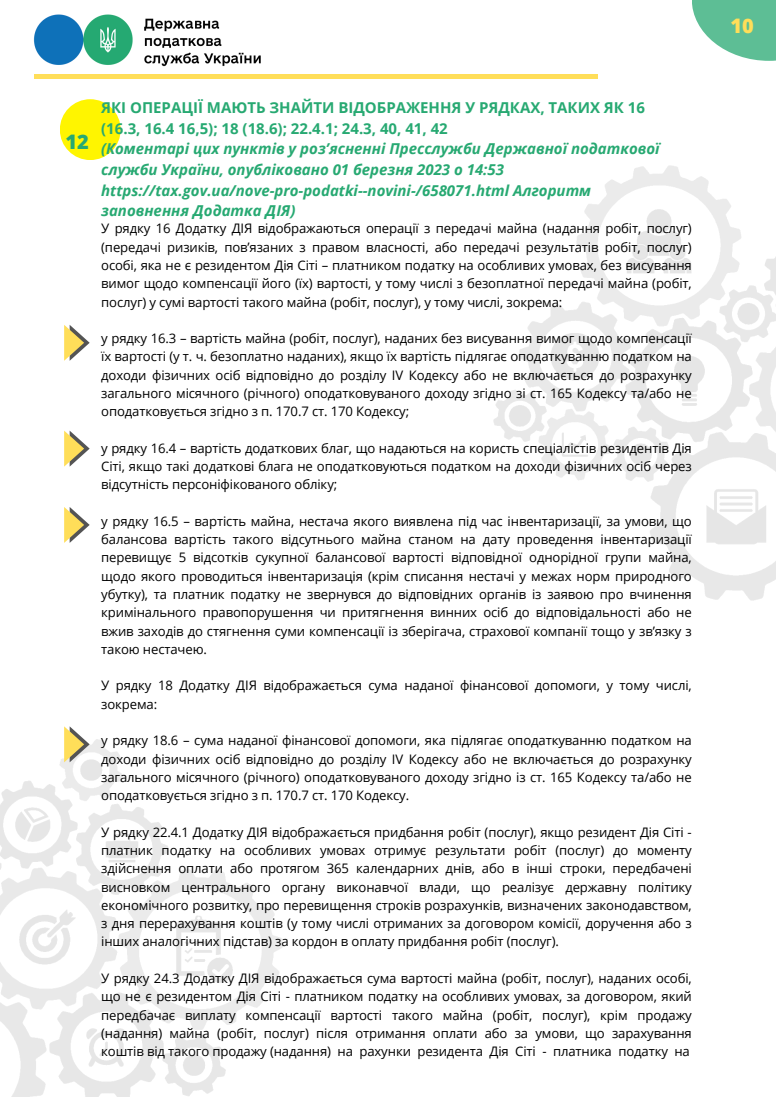
<style>
.page{position:relative;width:776px;height:1097px;background:#fff}
.page>*{position:absolute;margin:0;border:0;box-sizing:border-box;transform-origin:0 0}
.t1{font:800 20px "Open Sans";color:#ffde59}
.t2{font:800 20px "Open Sans";color:#27a972}
.t3{font:italic 700 15px/20.6px "Open Sans";color:#27a972}
.t4{font:700 15px/20.6px "Open Sans";color:#27a972}
.t5{font:13.12px/18.2px "Open Sans";letter-spacing:-.01em;color:#000;text-align:justify}
</style>
<div class="page">
<hr style="left:282px;top:75px;width:315px;height:4px;background:#ffde59">
<hr style="left:34px;top:75px;width:315px;height:4px;background:#ffde59">
<svg style="left:692px;top:0;width:84px;height:61px;fill:#5dbe95"></svg>
<img style="left:0;top:739px;width:282px;height:358px">
<img style="left:494px;top:166px;width:282px;height:434px">
<img style="left:34px;top:14px;width:227px;height:52px">
<div style="left:60px;top:99px;width:61px;height:61px;background:#fff500;border-radius:50%"></div>
<svg style="left:64px;top:507px;width:26px;height:36px"></svg>
<svg style="left:64px;top:325px;width:26px;height:36px"></svg>
<svg style="left:64px;top:431px;width:26px;height:36px"></svg>
<svg style="left:64px;top:726px;width:26px;height:36px"></svg>
<h1 class="t2" style="left:65px;top:128px;width:25px">12</h1>
<p class="t4" style="left:101px;top:97px;width:545px">ЯКІ ОПЕРАЦІЇ МАЮТЬ ЗНАЙТИ ВІДОБРАЖЕННЯ У РЯДКАХ, ТАКИХ ЯК 16 (16.3, 16.4 16,5); 18 (18.6); 22.4.1; 24.3, 40, 41, 42</p>
<p class="t3" style="left:101px;top:138px;width:560px">(Коментарі цих пунктів у роз’ясненні Пресслужби Державної податкової служби України, опубліковано 01 березня 2023 о 14:53 https://tax.gov.ua/nove-pro-podatki--novini-/658071.html Алгоритм заповнення Додатка ДІЯ)</p>
<p class="t5" style="left:101px;top:219px;width:592px">У рядку 16 Додатку ДІЯ відображаються операції з передачі майна (надання робіт, послуг) (передачі ризиків, пов’язаних з правом власності, або передачі результатів робіт, послуг) особі, яка не є резидентом Дія Сіті – платником податку на особливих умовах, без висування вимог щодо компенсації його (їх) вартості, у тому числі з безоплатної передачі майна (робіт, послуг) у сумі вартості такого майна (робіт, послуг), у тому числі, зокрема:</p>
<p class="t5" style="left:101px;top:329px;width:592px">у рядку 16.3 – вартість майна (робіт, послуг), наданих без висування вимог щодо компенсації їх вартості (у т. ч. безоплатно наданих), якщо їх вартість підлягає оподаткуванню податком на доходи фізичних осіб відповідно до розділу IV Кодексу або не включається до розрахунку загального місячного (річного) оподатковуваного доходу згідно зі ст. 165 Кодексу та/або не оподатковується згідно з п. 170.7 ст. 170 Кодексу;</p>
<p class="t5" style="left:101px;top:439px;width:592px">у рядку 16.4 – вартість додаткових благ, що надаються на користь спеціалістів резидентів Дія Сіті, якщо такі додаткові блага не оподатковуються податком на доходи фізичних осіб через відсутність персоніфікованого обліку;</p>
<p class="t5" style="left:101px;top:512px;width:592px">у рядку 16.5 – вартість майна, нестача якого виявлена під час інвентаризації, за умови, що балансова вартість такого відсутнього майна станом на дату проведення інвентаризації перевищує 5 відсотків сукупної балансової вартості відповідної однорідної групи майна, щодо якого проводиться інвентаризація (крім списання нестачі у межах норм природного убутку), та платник податку не звернувся до відповідних органів із заявою про вчинення кримінального правопорушення чи притягнення винних осіб до відповідальності або не вжив заходів до стягнення суми компенсації із зберігача, страхової компанії тощо у зв’язку з такою нестачею.</p>
<p class="t5" style="left:101px;top:676px;width:592px">У рядку 18 Додатку ДІЯ відображається сума наданої фінансової допомоги, у тому числі, зокрема:</p>
<p class="t5" style="left:101px;top:731px;width:592px">у рядку 18.6 – сума наданої фінансової допомоги, яка підлягає оподаткуванню податком на доходи фізичних осіб відповідно до розділу IV Кодексу або не включається до розрахунку загального місячного (річного) оподатковуваного доходу згідно із ст. 165 Кодексу та/або не оподатковується згідно з п. 170.7 ст. 170 Кодексу.</p>
<p class="t5" style="left:101px;top:822px;width:592px">У рядку 22.4.1 Додатку ДІЯ відображається придбання робіт (послуг), якщо резидент Дія Сіті - платник податку на особливих умовах отримує результати робіт (послуг) до моменту здійснення оплати або протягом 365 календарних днів, або в інші строки, передбачені висновком центрального органу виконавчої влади, що реалізує державну політику економічного розвитку, про перевищення строків розрахунків, визначених законодавством, з дня перерахування коштів (у тому числі отриманих за договором комісії, доручення або з інших аналогічних підстав) за кордон в оплату придбання робіт (послуг).</p>
<p class="t5" style="left:101px;top:969px;width:592px">У рядку 24.3 Додатку ДІЯ відображається сума вартості майна (робіт, послуг), наданих особі, що не є резидентом Дія Сіті - платником податку на особливих умовах, за договором, який передбачає виплату компенсації вартості такого майна (робіт, послуг), крім продажу (надання) майна (робіт, послуг) після отримання оплати або за умови, що зарахування коштів від такого продажу (надання) на рахунки резидента Дія Сіті - платника податку на</p>
<h1 class="t1" style="left:730px;top:12px;width:25px">10</h1>
</div>
